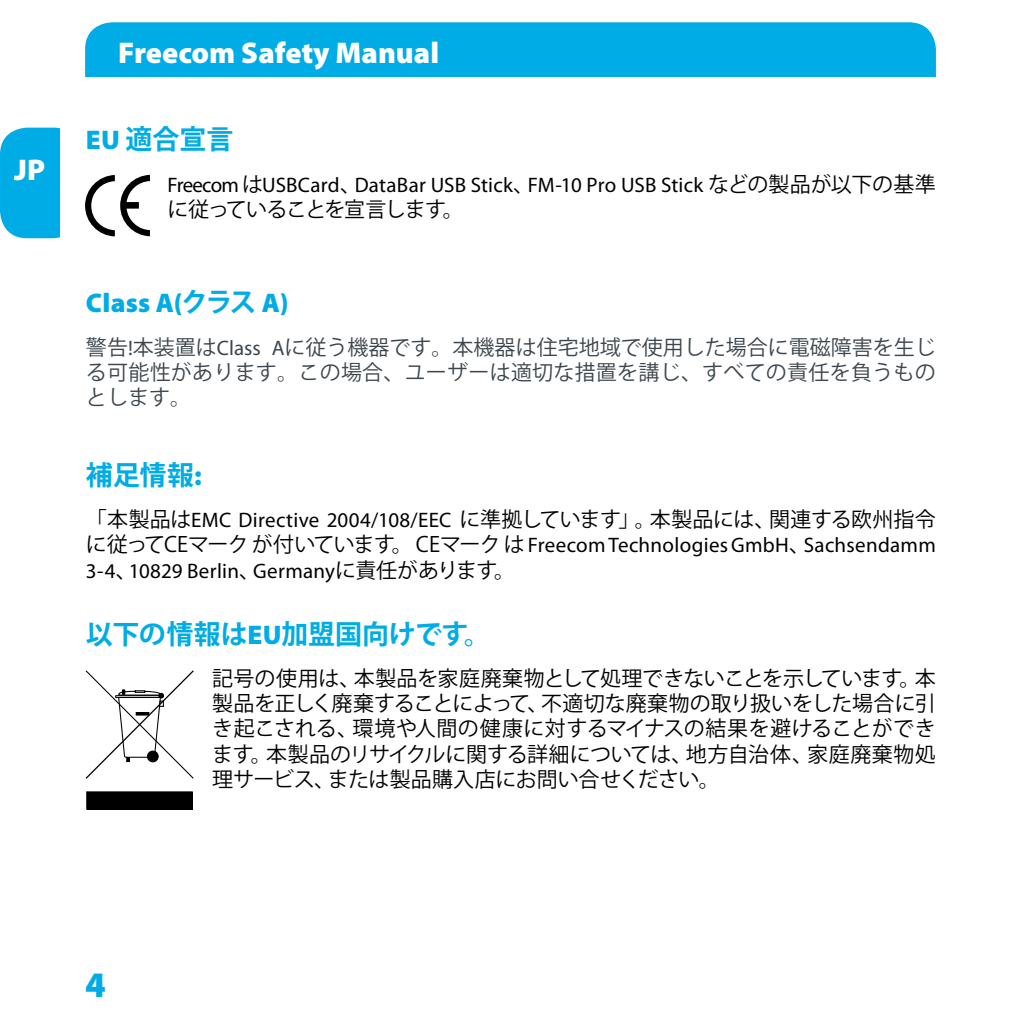
<style>
.page{position:relative;width:1021px;height:1021px;background:#fff}
.page>*{position:absolute;margin:0;border:0;box-sizing:border-box;transform-origin:0 0}
.t1{font:900 30px "Myriad Pro";color:#fff}
.t2{font:700 27px "Koz Go Pro";letter-spacing:-.005em;color:#00ace5}
.t3{font:900 27px "Myriad Pro";letter-spacing:.01em;color:#00ace5}
.t4{font:21px/25.2px "Koz Go Pro";letter-spacing:-.02em;color:#000;text-align:justify}
.t5{font:21px/25.2px "Myriad Pro";letter-spacing:.01em;color:#000}
.t6{font:21px/25.2px "Koz Go Pro";letter-spacing:.01em;color:#3c464c;text-align:justify}
.t7{font:21px "Koz Go Pro";letter-spacing:-.055em;color:#000}
.s1{font-family:"Myriad Pro";font-weight:900}
.s2{font-family:"Koz Go Pro"}
.s3{font-family:"Koz Go Pro";font-weight:700}
.s4{font-family:"Myriad Pro"}
</style>
<div class="page">
<div style="left:85px;top:22px;width:850px;height:55px;background:#00ace5"></div>
<div style="left:0;top:128px;width:60px;height:110px;background:#00ace5"></div>
<div style="left:87px;top:791px;width:105px;height:18px;background:#000"></div>
<div style="left:87px;top:791px;width:105px;height:18px;border:1px solid #000"></div>
<svg style="left:85px;top:670px;width:109px;height:109px"></svg>
<svg style="left:85px;top:175px;width:65px;height:61px"></svg>
<h1 class="t1" style="left:14px;top:150px;width:32px">JP</h1>
<h1 class="t1" style="left:118px;top:33px;width:322px">Freecom Safety Manual</h1>
<p class="t2" style="left:86px;top:122px;width:149px"><span class="s1">EU</span> 適合宣言</p>
<p class="t5" style="left:167px;top:171px;width:770px">Freecom <span class="s2">は</span>USBCard<span class="s2">、</span>DataBar USB Stick<span class="s2">、</span>FM-10 Pro USB Stick <span class="s2">などの製品が以下の基準</span></p>
<p class="t7" style="left:167px;top:195px;width:298px">に従っていることを宣言します。</p>
<p class="t3" style="left:86px;top:285px;width:204px">Class A(<span class="s3">クラス</span> A)</p>
<p class="t6" style="left:86px;top:335px;width:851px">警告<span class="s4">!</span>本装置は<span class="s4">Class A</span>に従う機器です。本機器は住宅地域で使用した場合に電磁障害を生じる可能性があります。この場合、ユーザーは適切な措置を講じ、すべての責任を負うものとします。</p>
<p class="t2" style="left:86px;top:457px;width:117px">補足情報<span class="s1">:</span></p>
<p class="t4" style="left:86px;top:507px;width:851px">「本製品は<span class="s4">EMC Directive 2004/108/EEC</span> に準拠しています」。本製品には、関連する欧州指令</p>
<p class="t5" style="left:86px;top:532px;width:851px"><span class="s2">に従ってCEマーク が付いています。 CEマーク は</span> Freecom Technologies GmbH<span class="s2">、</span>Sachsendamm<br>3-4<span class="s2">、</span>10829 Berlin<span class="s2">、</span>Germany<span class="s2">に責任があります。</span></p>
<p class="t2" style="left:86px;top:616px;width:406px">以下の情報は<span class="s1">EU</span>加盟国向けです。</p>
<p class="t4" style="left:212px;top:666px;width:725px">記号の使用は、本製品を家庭廃棄物として処理できないことを示しています。本製品を正しく廃棄することによって、不適切な廃棄物の取り扱いをした場合に引き起こされる、環境や人間の健康に対するマイナスの結果を避けることができます。本製品のリサイクルに関する詳細については、地方自治体、家庭廃棄物処理サービス、または製品購入店にお問い合せください。</p>
</div>
